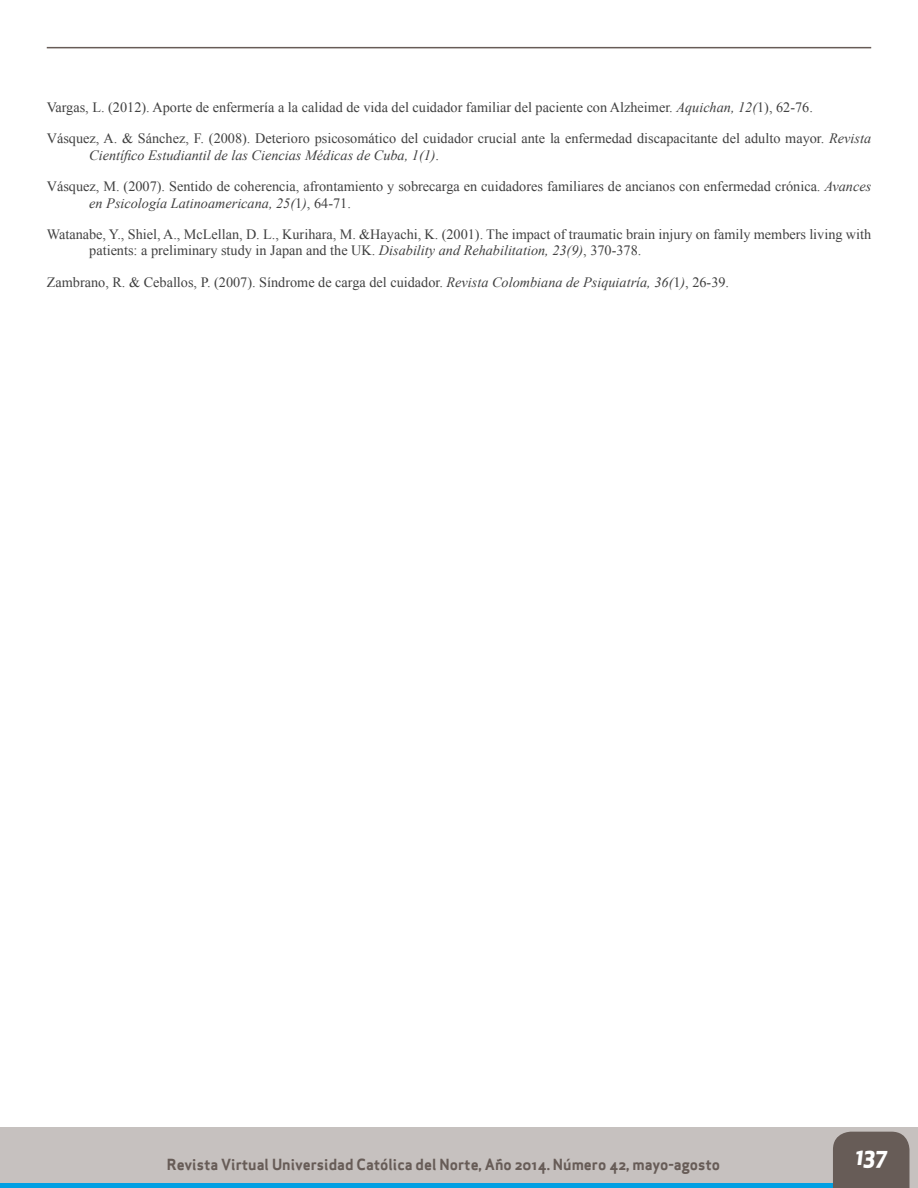
<style>
.page{position:relative;width:918px;height:1188px;background:#fff}
.page>*{position:absolute;margin:0;border:0;box-sizing:border-box;transform-origin:0 0}
.t1{font:italic 700 22.5px "Apex New";color:#fff}
.t2{font:15px "Apex Sans Bold ST";color:#675c57}
.t3{font:14.25px/16.4px "Times New Roman";color:#404040}
.s1{font-style:italic}
</style>
<div class="page">
<div style="left:0;top:1128px;width:918px;height:60px;background:#c6c1bf"></div>
<hr style="left:0;top:1184px;width:896px;height:4px;background:#009fe3">
<div style="left:833px;top:1132px;width:76px;height:56px;background:#675c57"></div>
<hr style="left:47px;top:47px;width:824px;height:1px;background:#675c57">
<p class="t3" style="left:47px;top:99px;width:768px">Vargas, L. (2012). Aporte de enfermería a la calidad de vida del cuidador familiar del paciente con Alzheimer. <span class="s1">Aquichan, 12(</span>1), 62-76.</p>
<p class="t3" style="left:89px;top:130px;width:783px;text-indent:-43px">Vásquez, A. &amp; Sánchez, F. (2008). Deterioro psicosomático del cuidador crucial ante la enfermedad discapacitante del adulto mayor. <span class="s1">Revista<br>Científico Estudiantil de las Ciencias Médicas de Cuba, 1(1)</span>.</p>
<p class="t3" style="left:89px;top:178px;width:783px;text-indent:-43px">Vásquez, M. (2007). Sentido de coherencia, afrontamiento y sobrecarga en cuidadores familiares de ancianos con enfermedad crónica. <span class="s1">Avances en Psicología Latinoamericana, 25(</span>1<span class="s1">)</span>, 64-71.</p>
<p class="t3" style="left:89px;top:225px;width:783px;text-indent:-43px">Watanabe, Y., Shiel, A., McLellan, D. L., Kurihara, M. &amp;Hayachi, K. (2001). The impact of traumatic brain injury on family members living with patients: a preliminary study in Japan and the UK. <span class="s1">Disability and Rehabilitation, 23(9)</span>, 370-378.</p>
<p class="t3" style="left:47px;top:273px;width:684px">Zambrano, R. &amp; Ceballos, P. (2007). Síndrome de carga del cuidador. <span class="s1">Revista Colombiana de Psiquiatría, 36(</span>1<span class="s1">)</span>, 26-39.</p>
<p class="t2" style="left:167px;top:1154px;width:555px">Revista Virtual Universidad Católica del Norte, Año 2014. Número 42, mayo-agosto</p>
<h1 class="t1" style="left:856px;top:1140px;width:33px">137</h1>
</div>
